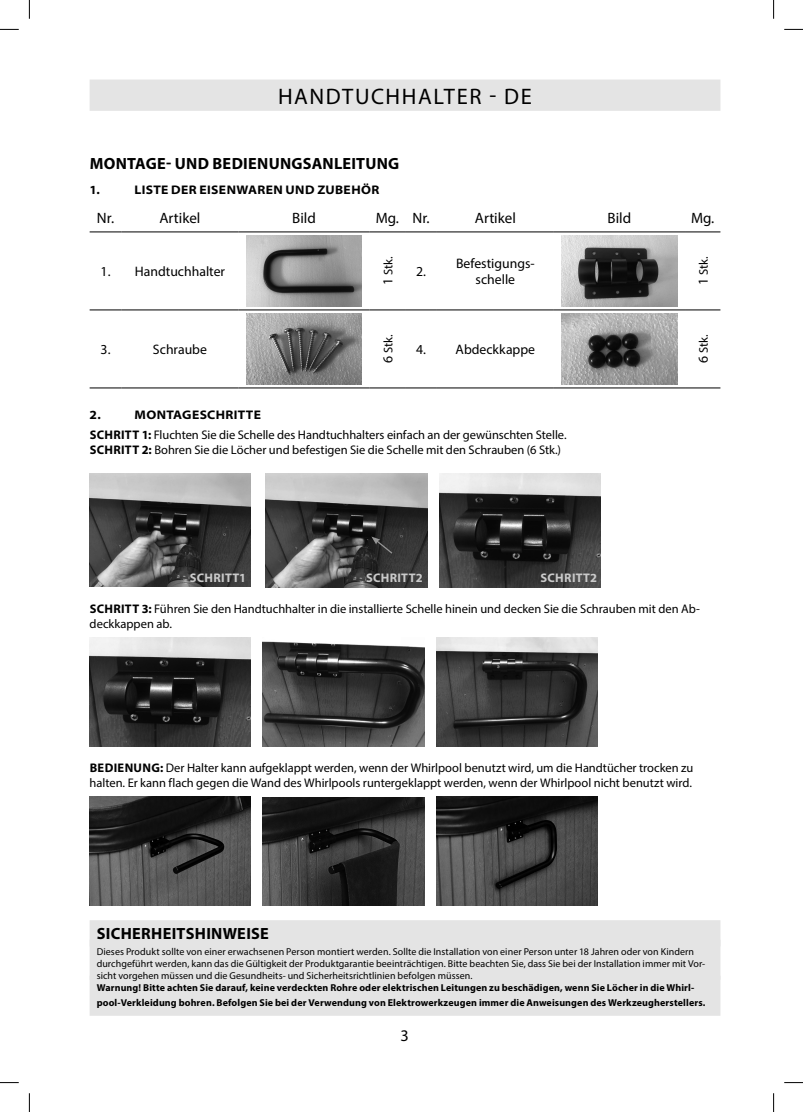
<style>
.page{position:relative;width:803px;height:1112px;background:#fff}
.page>*{position:absolute;margin:0;border:0;box-sizing:border-box;transform-origin:0 0}
.t1{font:22.5px "Myriad Pro";letter-spacing:.065em;color:#000}
.t2{font:700 16.25px "Myriad Pro";letter-spacing:.015em;color:#000}
.t3{font:16.25px "Myriad Pro";color:#000}
.t4{font:15px "Myriad Pro";color:#000}
.t5{font:13.75px/16.5px "Myriad Pro";color:#000;text-align:center}
.t6{font:12.5px/15px "Myriad Pro";color:#000}
.t7{font:700 semi-expanded 12.5px "Myriad Pro";letter-spacing:.03em;color:#000}
.t8{font:700 12.5px "Myriad Pro";letter-spacing:.02em;color:#cacaca}
.t9{font:10px/12px "Myriad Pro";letter-spacing:.005em;color:#000}
.t10{font:700 10px/15px "Myriad Pro";letter-spacing:.01em;color:#000}
.s1{font-size:13.75px}
.s2{font-weight:700;font-stretch:semi-expanded}
.s3{font-weight:700}
</style>
<div class="page">
<div style="left:90px;top:79px;width:630px;height:32px;background:#e4e4e4"></div>
<div style="left:90px;top:919px;width:630px;height:27px;background:#e4e4e4"></div>
<div style="left:90px;top:939px;width:630px;height:40px;background:#e4e4e4"></div>
<div style="left:90px;top:975px;width:630px;height:40px;background:#e4e4e4"></div>
<hr style="left:90px;top:232px;width:32px;height:1px;background:#000">
<hr style="left:122px;top:232px;width:116px;height:1px;background:#000">
<hr style="left:238px;top:232px;width:132px;height:1px;background:#000">
<hr style="left:370px;top:232px;width:35px;height:1px;background:#000">
<hr style="left:405px;top:232px;width:32px;height:1px;background:#000">
<hr style="left:437px;top:232px;width:117px;height:1px;background:#000">
<hr style="left:554px;top:232px;width:131px;height:1px;background:#000">
<hr style="left:685px;top:232px;width:35px;height:1px;background:#000">
<hr style="left:90px;top:309px;width:32px;height:1px;background:#000">
<hr style="left:122px;top:309px;width:116px;height:1px;background:#000">
<hr style="left:238px;top:309px;width:132px;height:1px;background:#000">
<hr style="left:370px;top:309px;width:35px;height:1px;background:#000">
<hr style="left:405px;top:309px;width:32px;height:1px;background:#000">
<hr style="left:437px;top:309px;width:117px;height:1px;background:#000">
<hr style="left:554px;top:309px;width:131px;height:1px;background:#000">
<hr style="left:685px;top:309px;width:35px;height:1px;background:#000">
<hr style="left:90px;top:387px;width:32px;height:1px;background:#000">
<hr style="left:122px;top:387px;width:116px;height:1px;background:#000">
<hr style="left:238px;top:387px;width:132px;height:1px;background:#000">
<hr style="left:370px;top:387px;width:35px;height:1px;background:#000">
<hr style="left:405px;top:387px;width:32px;height:1px;background:#000">
<hr style="left:437px;top:387px;width:117px;height:1px;background:#000">
<hr style="left:554px;top:387px;width:131px;height:1px;background:#000">
<hr style="left:685px;top:387px;width:35px;height:1px;background:#000">
<img style="left:246px;top:236px;width:116px;height:70px">
<img style="left:562px;top:236px;width:115px;height:70px">
<img style="left:246px;top:314px;width:116px;height:70px">
<img style="left:562px;top:314px;width:115px;height:70px">
<img style="left:90px;top:474px;width:161px;height:113px">
<img style="left:266px;top:474px;width:161px;height:113px">
<img style="left:439px;top:474px;width:161px;height:113px">
<svg style="left:371px;top:536px;width:23px;height:18px"></svg>
<img style="left:90px;top:637px;width:161px;height:109px">
<img style="left:263px;top:641px;width:161px;height:105px">
<img style="left:436px;top:637px;width:161px;height:109px">
<img style="left:90px;top:796px;width:161px;height:109px">
<img style="left:263px;top:797px;width:161px;height:108px">
<img style="left:436px;top:796px;width:161px;height:109px">
<svg style="left:0;top:29px;width:19px;height:1px"></svg>
<svg style="left:784px;top:29px;width:19px;height:1px"></svg>
<svg style="left:0;top:1082px;width:19px;height:1px"></svg>
<svg style="left:784px;top:1082px;width:19px;height:1px"></svg>
<svg style="left:29px;top:0;width:1px;height:19px"></svg>
<svg style="left:29px;top:1093px;width:1px;height:18px"></svg>
<svg style="left:773px;top:0;width:1px;height:19px"></svg>
<svg style="left:773px;top:1093px;width:1px;height:18px"></svg>
<h1 class="t1" style="left:278px;top:83px;width:255px">HANDTUCHHALTER - DE</h1>
<h2 class="t2" style="left:90px;top:152px;width:311px">MONTAGE- UND BEDIENUNGSANLEITUNG</h2>
<p class="t7" style="left:90px;top:182px;width:12px">1.</p>
<p class="t7" style="left:135px;top:182px;width:246px">LISTE DER EISENWAREN UND ZUBEHÖR</p>
<p class="t4" style="left:97px;top:209px;width:19px">Nr.</p>
<p class="t4" style="left:159px;top:209px;width:42px">Artikel</p>
<p class="t4" style="left:292px;top:209px;width:25px">Bild</p>
<p class="t4" style="left:376px;top:209px;width:55px">Mg. Nr.</p>
<p class="t4" style="left:475px;top:209px;width:42px">Artikel</p>
<p class="t4" style="left:608px;top:209px;width:25px">Bild</p>
<p class="t4" style="left:691px;top:209px;width:25px">Mg.</p>
<p class="t5" style="left:101px;top:263px;width:126px">1. Handtuchhalter</p>
<p class="t6" style="left:381px;top:285px;width:30px;rotate:-90deg"><span class="s1">1</span> Stk.</p>
<p class="t5" style="left:416px;top:263px;width:11px">2.</p>
<p class="t5" style="left:456px;top:255px;width:80px">Befestigungs&shy;schelle</p>
<p class="t6" style="left:696px;top:285px;width:30px;rotate:-90deg"><span class="s1">1</span> Stk.</p>
<p class="t5" style="left:101px;top:341px;width:11px">3.</p>
<p class="t5" style="left:153px;top:341px;width:55px">Schraube</p>
<p class="t6" style="left:381px;top:363px;width:30px;rotate:-90deg"><span class="s1">6</span> Stk.</p>
<p class="t5" style="left:416px;top:341px;width:121px">4. Abdeckkappe</p>
<p class="t6" style="left:696px;top:363px;width:30px;rotate:-90deg"><span class="s1">6</span> Stk.</p>
<p class="t6" style="left:90px;top:405px;width:478px;line-height:19.2px;text-indent:45px"><span class="s2">MONTAGESCHRITTE<br></span><span class="s3">SCHRITT 1:</span> Fluchten Sie die Schelle des Handtuchhalters einfach an der gewünschten Stelle.</p>
<p class="t6" style="left:90px;top:441px;width:473px"><span class="s3">SCHRITT 2:</span> Bohren Sie die Löcher und befestigen Sie die Schelle mit den Schrauben (6 Stk.)</p>
<p class="t7" style="left:90px;top:407px;width:13px">2.</p>
<p class="t8" style="left:190px;top:569px;width:58px">SCHRITT1</p>
<p class="t8" style="left:366px;top:570px;width:58px">SCHRITT2</p>
<p class="t8" style="left:541px;top:570px;width:58px">SCHRITT2</p>
<p class="t6" style="left:90px;top:600px;width:612px"><span class="s3">SCHRITT 3:</span> Führen Sie den Handtuchhalter in die installierte Schelle hinein und decken Sie die Schrauben mit den Ab&shy;deckkappen ab.</p>
<p class="t6" style="left:90px;top:760px;width:605px"><span class="s3">BEDIENUNG:</span> Der Halter kann aufgeklappt werden, wenn der Whirlpool benutzt wird, um die Handtücher trocken zu halten. Er kann flach gegen die Wand des Whirlpools runtergeklappt werden, wenn der Whirlpool nicht benutzt wird.</p>
<h2 class="t2" style="left:97px;top:923px;width:174px">SICHERHEITSHINWEISE</h2>
<p class="t9" style="left:97px;top:945px;width:610px">Dieses Produkt sollte von einer erwachsenen Person montiert werden. Sollte die Installation von einer Person unter 18 Jahren oder von Kindern durchgeführt werden, kann das die Gültigkeit der Produktgarantie beeinträchtigen. Bitte beachten Sie, dass Sie bei der Installation immer mit Vor&shy;sicht vorgehen müssen und die Gesundheits- und Sicherheitsrichtlinien befolgen müssen.</p>
<p class="t10" style="left:97px;top:979px;width:610px">Warnung! Bitte achten Sie darauf, keine verdeckten Rohre oder elektrischen Leitungen zu beschädigen, wenn Sie Löcher in die Whirl&shy;pool-Verkleidung bohren. Befolgen Sie bei der Verwendung von Elektrowerkzeugen immer die Anweisungen des Werkzeugherstellers.</p>
<h2 class="t3" style="left:400px;top:1025px;width:10px">3</h2>
</div>
